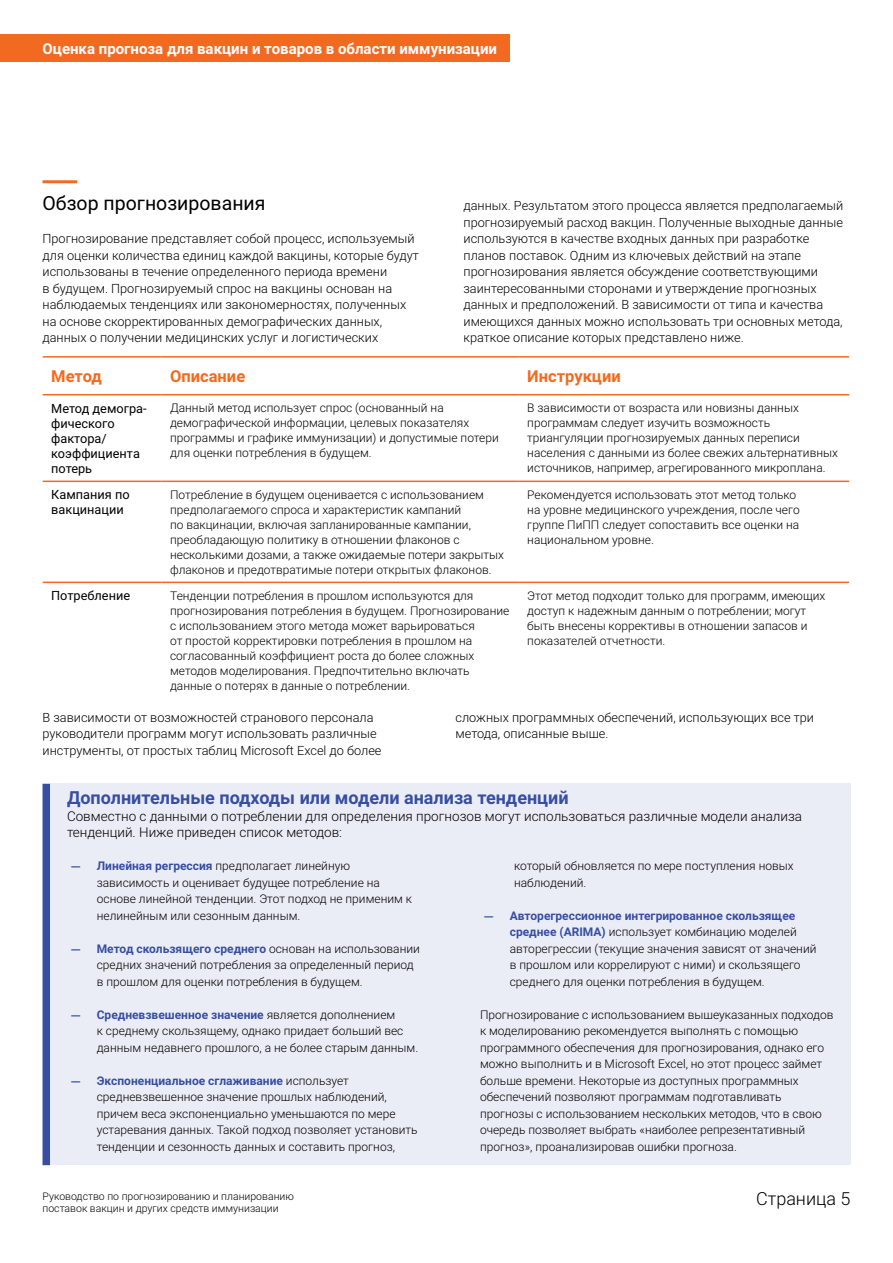
<style>
.page{position:relative;width:893px;height:1263px;background:#fff}
.page>*{position:absolute;margin:0;border:0;box-sizing:border-box;transform-origin:0 0}
.t1{font:19.5px "Roboto";color:#000}
.t2{font:700 18px "Roboto";color:#374ea2}
.t3{font:300 18px "Roboto";color:#000}
.t4{font:700 16.5px "Roboto";color:#f26a21}
.t5{font:700 15px "Roboto";color:#fff}
.t6{font:300 13.5px/16.5px "Roboto";color:#000}
.t7{font:300 12.75px/16.5px "Roboto";color:#000}
.t8{font:12.75px/15px "Roboto";color:#000}
.t9{font:300 12px/15px "Roboto";color:#000}
.t10{font:300 10.5px/12.6px "Roboto";color:#000}
.s1{font-family:"Univers LT 65 Bd";font-weight:400;color:#374ea2}
.s2{font-weight:700;color:#374ea2}
</style>
<div class="page">
<hr style="left:43px;top:180px;width:34px;height:3px;background:#f26a21">
<hr style="left:43px;top:356px;width:119px;height:2px;background:#f26a21">
<hr style="left:162px;top:356px;width:357px;height:2px;background:#f26a21">
<hr style="left:519px;top:356px;width:330px;height:2px;background:#f26a21">
<hr style="left:43px;top:394px;width:119px;height:1px;background:#f26a21">
<hr style="left:162px;top:394px;width:357px;height:1px;background:#f26a21">
<hr style="left:519px;top:394px;width:330px;height:1px;background:#f26a21">
<hr style="left:43px;top:481px;width:119px;height:1px;background:#f26a21">
<hr style="left:162px;top:481px;width:357px;height:1px;background:#f26a21">
<hr style="left:519px;top:481px;width:330px;height:1px;background:#f26a21">
<hr style="left:43px;top:582px;width:119px;height:1px;background:#f26a21">
<hr style="left:162px;top:582px;width:357px;height:1px;background:#f26a21">
<hr style="left:519px;top:582px;width:330px;height:1px;background:#f26a21">
<div style="left:50px;top:784px;width:800px;height:381px;background:#ebedf6"></div>
<div style="left:43px;top:784px;width:7px;height:381px;background:#374ea2"></div>
<div style="left:0;top:34px;width:510px;height:28px;background:#f26a21"></div>
<p class="t5" style="left:43px;top:38px;width:456px">Оценка прогноза для вакцин и товаров в области иммунизации</p>
<h1 class="t1" style="left:43px;top:189px;width:225px">Обзор прогнозирования</h1>
<p class="t7" style="left:43px;top:230px;width:378px">Прогнозирование представляет собой процесс, используемый для оценки количества единиц каждой вакцины, которые будут использованы в течение определенного периода времени<br>в будущем. Прогнозируемый спрос на вакцины основан на наблюдаемых тенденциях или закономерностях, полученных на основе скорректированных демографических данных, данных о получении медицинских услуг и логистических</p>
<p class="t7" style="left:463px;top:197px;width:381px">данных. Результатом этого процесса является предполагаемый прогнозируемый расход вакцин. Полученные выходные данные используются в качестве входных данных при разработке планов поставок. Одним из ключевых действий на этапе прогнозирования является обсуждение соответствующими заинтересованными сторонами и утверждение прогнозных данных и предположений. В зависимости от типа и качества имеющихся данных можно использовать три основных метода, краткое описание которых представлено ниже.</p>
<h3 class="t4" style="left:51px;top:365px;width:52px">Метод</h3>
<h3 class="t4" style="left:170px;top:365px;width:77px">Описание</h3>
<h3 class="t4" style="left:527px;top:365px;width:95px">Инструкции</h3>
<p class="t8" style="left:51px;top:400px;width:97px">Метод демогра&shy;фического фактора/ коэффициента потерь</p>
<p class="t9" style="left:170px;top:400px;width:330px">Данный метод использует спрос (основанный на демографической информации, целевых показателях программы и графике иммунизации) и допустимые потери для оценки потребления в будущем.</p>
<p class="t9" style="left:527px;top:400px;width:312px">В зависимости от возраста или новизны данных программам следует изучить возможность триангуляции прогнозируемых данных переписи населения с данными из более свежих альтернативных источников, например, агрегированного микроплана.</p>
<p class="t8" style="left:51px;top:487px;width:80px">Кампания по вакцинации</p>
<p class="t9" style="left:170px;top:487px;width:336px">Потребление в будущем оценивается с использованием предполагаемого спроса и характеристик кампаний<br>по вакцинации, включая запланированные кампании, преобладающую политику в отношении флаконов с несколькими дозами, а также ожидаемые потери закрытых флаконов и предотвратимые потери открытых флаконов.</p>
<p class="t9" style="left:527px;top:487px;width:274px">Рекомендуется использовать этот метод только на уровне медицинского учреждения, после чего группе ПиПП следует сопоставить все оценки на национальном уровне.</p>
<p class="t8" style="left:51px;top:588px;width:80px">Потребление</p>
<p class="t9" style="left:170px;top:588px;width:341px">Тенденции потребления в прошлом используются для прогнозирования потребления в будущем. Прогнозирование с использованием этого метода может варьироваться<br>от простой корректировки потребления в прошлом на согласованный коэффициент роста до более сложных методов моделирования. Предпочтительно включать данные о потерях в данные о потреблении.</p>
<p class="t9" style="left:527px;top:588px;width:299px">Этот метод подходит только для программ, имеющих доступ к надежным данным о потреблении; могут быть внесены коррективы в отношении запасов и показателей отчетности.</p>
<p class="t7" style="left:43px;top:708px;width:340px">В зависимости от возможностей странового персонала руководители программ могут использовать различные инструменты, от простых таблиц Microsoft Excel до более</p>
<p class="t7" style="left:455px;top:708px;width:360px">сложных программных обеспечений, использующих все три метода, описанные выше.</p>
<h2 class="t2" style="left:67px;top:785px;width:503px">Дополнительные подходы или модели анализа тенденций</h2>
<p class="t6" style="left:67px;top:807px;width:737px">Совместно с данными о потреблении для определения прогнозов могут использоваться различные модели анализа тенденций. Ниже приведен список методов:</p>
<p class="t9" style="left:97px;top:857px;width:317px;line-height:16.5px;text-indent:-27px"><span class="s1">—</span> <span class="s2">Линейная регрессия</span> предполагает линейную зависимость и оценивает будущее потребление на основе линейной тенденции. Этот подход не применим к нелинейным или сезонным данным.</p>
<p class="t9" style="left:97px;top:940px;width:325px;line-height:16.5px;text-indent:-27px"><span class="s1">—</span> <span class="s2">Метод скользящего среднего</span> основан на использовании средних значений потребления за определенный период в прошлом для оценки потребления в будущем.</p>
<p class="t9" style="left:97px;top:1006px;width:323px;line-height:16.5px;text-indent:-27px"><span class="s1">—</span> <span class="s2">Средневзвешенное значение</span> является дополнением<br>к среднему скользящему, однако придает больший вес данным недавнего прошлого, а не более старым данным.</p>
<p class="t9" style="left:97px;top:1072px;width:322px;line-height:16.5px;text-indent:-27px"><span class="s1">—</span> <span class="s2">Экспоненциальное сглаживание</span> использует средневзвешенное значение прошлых наблюдений, причем веса экспоненциально уменьшаются по мере устаревания данных. Такой подход позволяет установить тенденции и сезонность данных и составить прогноз,</p>
<p class="t9" style="left:514px;top:857px;width:281px;line-height:16.5px">который обновляется по мере поступления новых наблюдений.</p>
<p class="t9" style="left:510px;top:907px;width:308px;line-height:16.5px;text-indent:-27px"><span class="s1">—</span> <span class="s2">Авторегрессионное интегрированное скользящее среднее (ARIMA)</span> использует комбинацию моделей авторегрессии (текущие значения зависят от значений в прошлом или коррелируют с ними) и скользящего среднего для оценки потребления в будущем.</p>
<p class="t9" style="left:480px;top:1006px;width:355px;line-height:16.5px">Прогнозирование с использованием вышеуказанных подходов к моделированию рекомендуется выполнять с помощью программного обеспечения для прогнозирования, однако его можно выполнить и в Microsoft Excel, но этот процесс займет больше времени. Некоторые из доступных программных обеспечений позволяют программам подготавливать прогнозы с использованием нескольких методов, что в свою очередь позволяет выбрать «наиболее репрезентативный прогноз», проанализировав ошибки прогноза.</p>
<p class="t10" style="left:43px;top:1189px;width:253px">Руководство по прогнозированию и планированию поставок вакцин и других средств иммунизации</p>
<h2 class="t3" style="left:756px;top:1186px;width:96px">Страница 5</h2>
</div>
